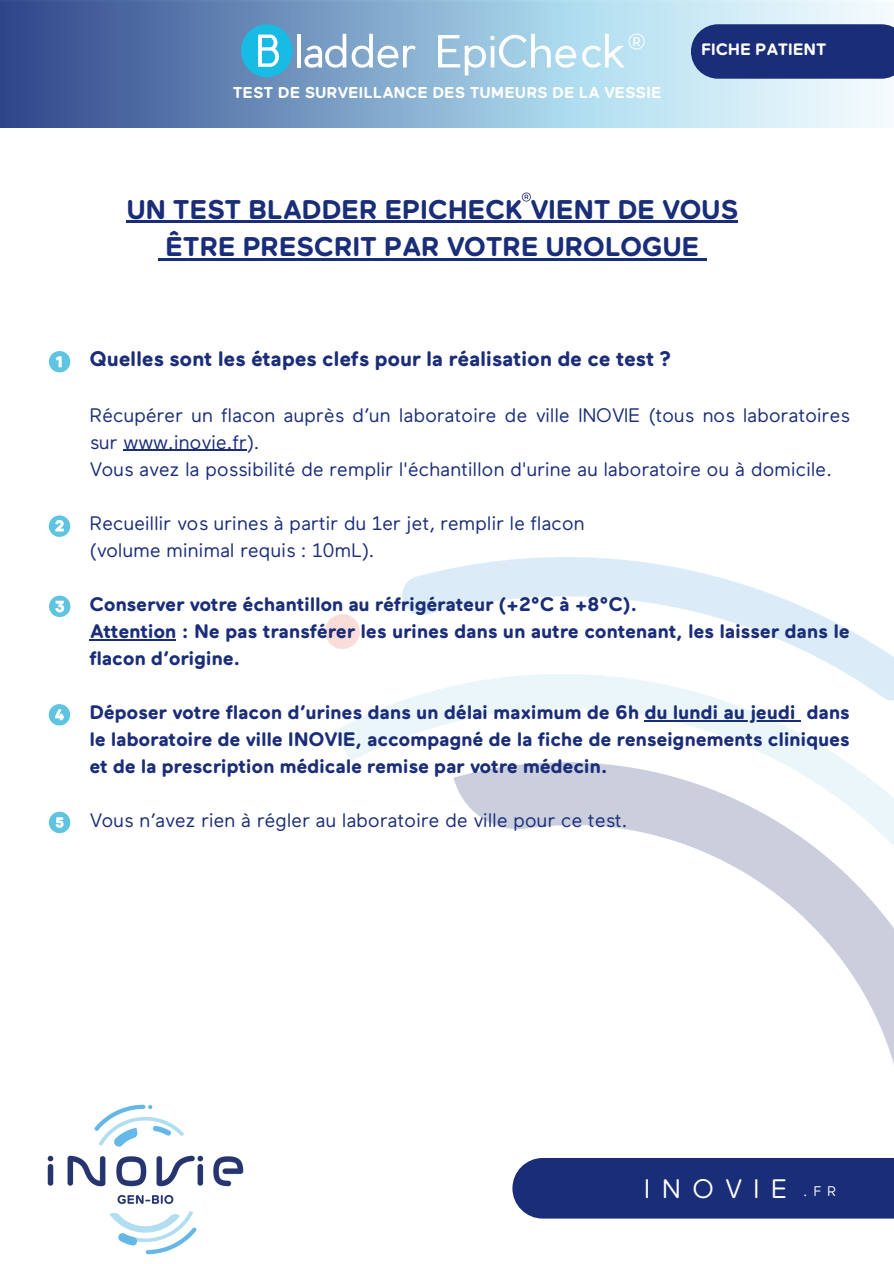
<style>
.page{position:relative;width:894px;height:1264px;background:#fff}
.page>*{position:absolute;margin:0;border:0;box-sizing:border-box;transform-origin:0 0}
.t1{font:700 27px "Maax Rounded";letter-spacing:-.015em;color:#1a2d79}
.t2{font:26.7px "Maax Rounded";letter-spacing:.42em;color:#fff}
.t3{font:700 21px "Maax Rounded";letter-spacing:-.015em;color:#1a2d79}
.t4{font:700 19.5px/27px "Maax Rounded";letter-spacing:-.015em;color:#1a2d79}
.t5{font:19.5px/27px "Maax Rounded";letter-spacing:-.015em;color:#1a2d79}
.t6{font:700 16.5px "Maax Rounded";letter-spacing:-.015em;color:#fff}
.t7{font:700 15.75px "Maax Rounded";color:#fff}
.t8{font:13.95px "Maax Rounded";color:#fff}
</style>
<div class="page">
<svg style="left:0;top:0;width:887px;height:3px;background:#94b3d2"></svg>
<svg style="left:0;top:3px;width:887px;height:125px;background:#88a7ca"></svg>
<img style="left:325px;top:557px;width:568px;height:504px">
<hr style="left:123px;top:450px;width:123px;height:1px;background:#1a2d79">
<hr style="left:89px;top:639px;width:87px;height:1px;background:#1a2d79">
<hr style="left:644px;top:720px;width:151px;height:1px;background:#1a2d79">
<svg style="left:49px;top:351px;width:21px;height:21px"></svg>
<svg style="left:49px;top:515px;width:21px;height:22px"></svg>
<svg style="left:49px;top:595px;width:21px;height:22px"></svg>
<svg style="left:49px;top:811px;width:21px;height:22px"></svg>
<hr style="left:126px;top:221px;width:611px;height:2px;background:#1a2d79">
<svg style="left:158px;top:258px;width:7px;height:2px"></svg>
<hr style="left:165px;top:258px;width:533px;height:2px;background:#1a2d79">
<svg style="left:698px;top:258px;width:8px;height:2px"></svg>
<svg style="left:521px;top:192px;width:9px;height:9px"></svg>
<svg style="left:49px;top:704px;width:21px;height:21px"></svg>
<div style="left:512px;top:1157px;width:381px;height:61px;background:#1a2d79"></div>
<img style="left:47px;top:1104px;width:197px;height:151px">
<svg style="left:241px;top:24px;width:51px;height:53px;background:#47b9dd"></svg>
<hr style="left:297px;top:34px;width:3px;height:33px;background:#fff">
<svg style="left:304px;top:34px;width:111px;height:34px"></svg>
<svg style="left:438px;top:34px;width:138px;height:41px"></svg>
<svg style="left:582px;top:33px;width:62px;height:35px"></svg>
<svg style="left:690px;top:24px;width:203px;height:55px;background:#22357e"></svg>
<p class="t7" style="left:233px;top:86px;width:430px">TEST DE SURVEILLANCE DES TUMEURS DE LA VESSIE</p>
<p class="t6" style="left:700px;top:42px;width:127px">FICHE PATIENT</p>
<p class="t1" style="left:126px;top:198px;width:613px">UN TEST BLADDER EPICHECK VIENT DE VOUS</p>
<p class="t1" style="left:165px;top:235px;width:535px">ÊTRE PRESCRIT PAR VOTRE UROLOGUE</p>
<p class="t3" style="left:89px;top:350px;width:583px">Quelles sont les étapes clefs pour la réalisation de ce test ?</p>
<p class="t5" style="left:89px;top:403px;width:761px">Récupérer un flacon auprès d’un laboratoire de ville INOVIE (tous nos laboratoires sur www.inovie.fr).</p>
<p class="t5" style="left:89px;top:457px;width:744px">Vous avez la possibilité de remplir l'échantillon d'urine au laboratoire ou à domicile.</p>
<p class="t5" style="left:89px;top:511px;width:497px">Recueillir vos urines à partir du 1er jet, remplir le flacon</p>
<p class="t5" style="left:89px;top:538px;width:286px">(volume minimal requis : 10mL).</p>
<p class="t4" style="left:89px;top:592px;width:549px">Conserver votre échantillon au réfrigérateur (+2°C à +8°C).</p>
<p class="t4" style="left:89px;top:619px;width:761px">Attention : Ne pas transférer les urines dans un autre contenant, les laisser dans le flacon d’origine.</p>
<p class="t4" style="left:89px;top:700px;width:761px;text-align:justify">Déposer votre flacon d’urines dans un délai maximum de 6h du lundi au jeudi dans le laboratoire de ville INOVIE, accompagné de la fiche de renseignements cliniques et de la prescription médicale remise par votre médecin.</p>
<p class="t5" style="left:89px;top:808px;width:539px">Vous n’avez rien à régler au laboratoire de ville pour ce test.</p>
<p class="t2" style="left:643px;top:1177px;width:145px">INOVIE</p>
<p class="t8" style="left:802px;top:1185px;width:35px">.FR</p>
</div>
